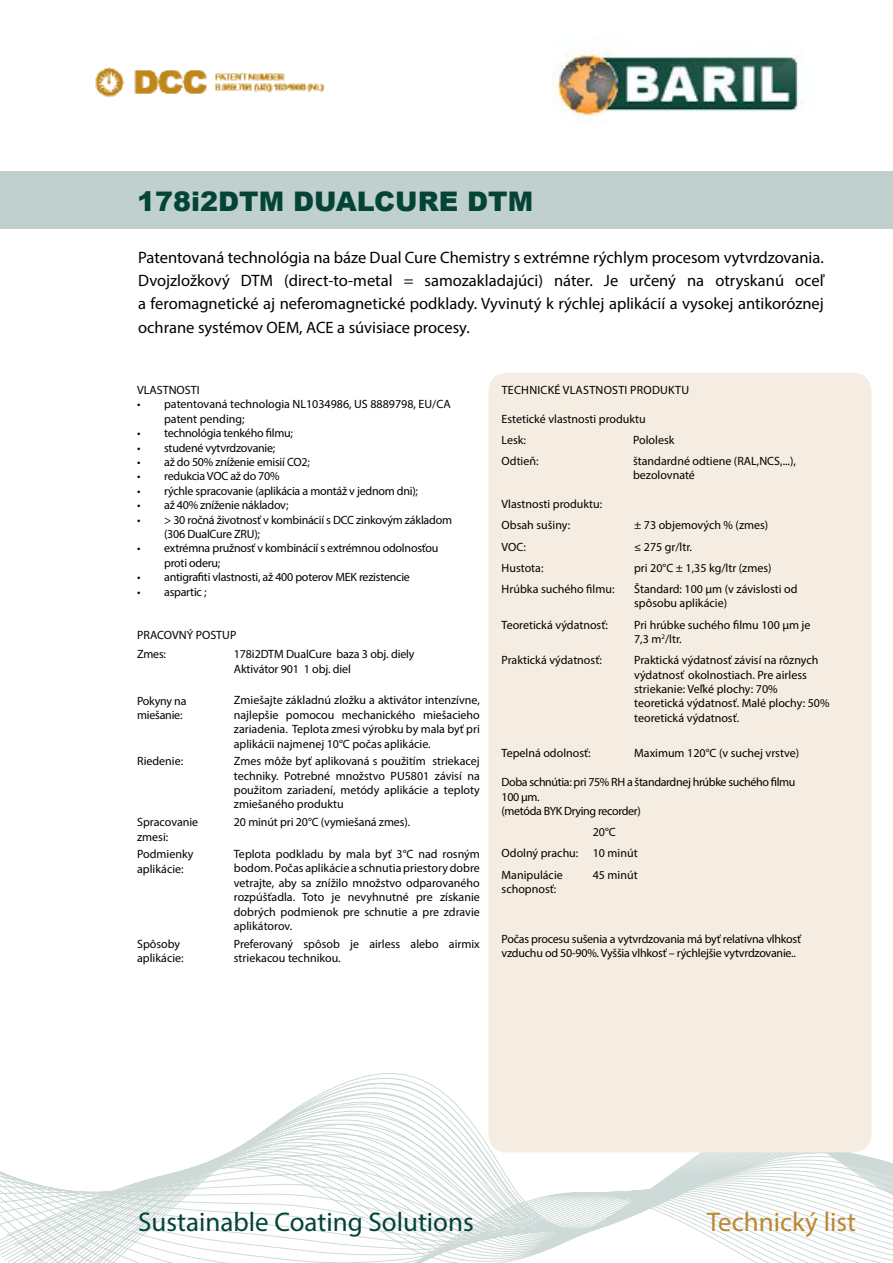
<style>
.page{position:relative;width:893px;height:1263px;background:#fff}
.page>*{position:absolute;margin:0;border:0;box-sizing:border-box;transform-origin:0 0}
.t1{font:27px "Myriad Pro";color:#044437}
.t2{font:900 27px "Arial";color:#044437}
.t3{font:27px "Myriad Pro";color:#bb8732}
.t4{font:16.5px/23.1px "Myriad Pro";color:#000;text-align:justify}
.t5{font:12px/14.4px "Myriad Pro";color:#000}
.t6{font:12px/14.4px "Myriad Pro";letter-spacing:-.02em;color:#000}
.t7{font:12px/14.4px "Myriad Pro";letter-spacing:-.03em;color:#000}
.t8{font:12px "Myriad Pro";letter-spacing:.02em;color:#000}
</style>
<div class="page">
<div style="left:0;top:171px;width:893px;height:58px;background:#c0d0cd"></div>
<img style="left:95px;top:67px;width:230px;height:30px">
<svg style="left:0;top:1041px;width:893px;height:222px"></svg>
<img style="left:553px;top:39px;width:248px;height:77px">
<div style="left:488px;top:373px;width:383px;height:779px;background:#f5ede1;border-radius:18px"></div>
<h1 class="t2" style="left:137px;top:182px;width:398px">178i2DTM DUALCURE DTM</h1>
<p class="t4" style="left:138px;top:246px;width:687px">Patentovaná technológia na báze Dual Cure Chemistry s extrémne rýchlym procesom vytvrdzovania.<br>Dvojzložkový DTM (direct-to-metal = samozakladajúci) náter. Je určený na otryskanú oceľ a feromagnetické aj neferomagnetické podklady. Vyvinutý k rýchlej aplikácií a vysokej antikoróznej ochrane systémov OEM, ACE a súvisiace procesy.</p>
<p class="t5" style="left:137px;top:382px;width:64px">VLASTNOSTI</p>
<p class="t5" style="left:164px;top:397px;width:288px;text-indent:-27px">• patentovaná technologia NL1034986, US 8889798, EU/CA patent pending;</p>
<p class="t6" style="left:137px;top:426px;width:157px">• technológia tenkého filmu;</p>
<p class="t6" style="left:137px;top:440px;width:140px">• studené vytvrdzovanie;</p>
<p class="t6" style="left:137px;top:454px;width:174px">• až do 50% zníženie emisií CO2;</p>
<p class="t6" style="left:137px;top:469px;width:144px">• redukcia VOC až do 70%</p>
<p class="t6" style="left:137px;top:483px;width:282px">• rýchle spracovanie (aplikácia a montáž v jednom dni);</p>
<p class="t6" style="left:137px;top:498px;width:153px">• až 40% zníženie nákladov;</p>
<p class="t6" style="left:164px;top:512px;width:289px;text-indent:-27px">• &gt; 30 ročná životnosť v kombinácií s DCC zinkovým základom (306 DualCure ZRU);</p>
<p class="t6" style="left:164px;top:541px;width:276px;text-indent:-27px">• extrémna pružnosť v kombinácií s extrémnou odolnosťou proti oderu;</p>
<p class="t6" style="left:137px;top:570px;width:274px">• antigrafiti vlastnosti, až 400 poterov MEK rezistencie</p>
<p class="t6" style="left:137px;top:584px;width:71px">• aspartic ;</p>
<p class="t5" style="left:137px;top:625px;width:101px;line-height:19.5px">PRACOVNÝ POSTUP<br>Zmes:</p>
<p class="t5" style="left:234px;top:647px;width:182px">178i2DTM DualCure baza 3 obj. diely<br>Aktivátor 901 1 obj. diel</p>
<p class="t6" style="left:137px;top:693px;width:51px">Pokyny na miešanie:</p>
<p class="t5" style="left:234px;top:693px;width:247px;text-align:justify">Zmiešajte základnú zložku a aktivátor intenzívne, najlepšie pomocou mechanického miešacieho zariadenia. Teplota zmesi výrobku by mala byť pri aplikácii najmenej 10°C počas aplikácie.</p>
<p class="t5" style="left:137px;top:754px;width:48px">Riedenie:</p>
<p class="t5" style="left:234px;top:754px;width:247px;text-align:justify">Zmes môže byť aplikovaná s použitím striekacej techniky. Potrebné množstvo PU5801 závisí na použitom zariadení, metódy aplikácie a teploty zmiešaného produktu</p>
<p class="t5" style="left:137px;top:815px;width:63px">Spracovanie zmesi:</p>
<p class="t5" style="left:234px;top:814px;width:178px">20 minút pri 20°C (vymiešaná zmes).</p>
<p class="t5" style="left:137px;top:847px;width:58px">Podmienky aplikácie:</p>
<p class="t5" style="left:234px;top:846px;width:247px;text-align:justify">Teplota podkladu by mala byť 3°C nad rosným bodom. Počas aplikácie a schnutia priestory dobre vetrajte, aby sa znížilo množstvo odparovaného rozpúšťadla. Toto je nevyhnutné pre získanie dobrých podmienok pre schnutie a pre zdravie aplikátorov.</p>
<p class="t5" style="left:137px;top:936px;width:48px">Spôsoby aplikácie:</p>
<p class="t5" style="left:234px;top:936px;width:247px">Preferovaný spôsob je airless alebo airmix striekacou technikou.</p>
<p class="t8" style="left:502px;top:382px;width:189px">TECHNICKÉ VLASTNOSTI PRODUKTU</p>
<p class="t5" style="left:502px;top:408px;width:146px;line-height:21.1px">Estetické vlastnosti produktu<br>Lesk:</p>
<p class="t5" style="left:633px;top:432px;width:43px">Pololesk</p>
<p class="t5" style="left:502px;top:454px;width:39px">Odtieň:</p>
<p class="t5" style="left:633px;top:454px;width:164px">štandardné odtiene (RAL,NCS,...), bezolovnaté</p>
<p class="t5" style="left:502px;top:493px;width:102px;line-height:21.1px">Vlastnosti produktu:<br>Obsah sušiny:</p>
<p class="t5" style="left:634px;top:518px;width:136px">± 73 objemových % (zmes)</p>
<p class="t5" style="left:502px;top:539px;width:26px">VOC:</p>
<p class="t5" style="left:634px;top:539px;width:59px">≤ 275 gr/ltr.</p>
<p class="t5" style="left:502px;top:560px;width:43px">Hustota:</p>
<p class="t5" style="left:634px;top:560px;width:139px">pri 20°C ± 1,35 kg/ltr (zmes)</p>
<p class="t5" style="left:502px;top:582px;width:114px">Hrúbka suchého filmu:</p>
<p class="t5" style="left:634px;top:582px;width:165px">Štandard: 100 μm (v závislosti od spôsobu aplikácie)</p>
<p class="t5" style="left:502px;top:617px;width:108px">Teoretická výdatnosť:</p>
<p class="t5" style="left:634px;top:617px;width:178px">Pri hrúbke suchého filmu 100 μm je<br>7,3 m<sup>2</sup>/ltr.</p>
<p class="t5" style="left:502px;top:653px;width:102px">Praktická výdatnosť:</p>
<p class="t5" style="left:634px;top:653px;width:197px">Praktická výdatnosť závisí na rôznych výdatnosť okolnostiach. Pre airless striekanie: Veľké plochy: 70% teoretická výdatnosť. Malé plochy: 50% teoretická výdatnosť.</p>
<p class="t5" style="left:502px;top:746px;width:91px">Tepelná odolnosť:</p>
<p class="t5" style="left:634px;top:746px;width:167px">Maximum 120°C (v suchej vrstve)</p>
<p class="t7" style="left:502px;top:775px;width:295px">Doba schnútia: pri 75% RH a štandardnej hrúbke suchého filmu<br>100 μm.<br>(metóda BYK Drying recorder)</p>
<p class="t5" style="left:502px;top:821px;width:138px;line-height:21.1px;text-indent:91px">20°C<br>Odolný prachu: 10 minút<br>Manipulácie</p>
<p class="t5" style="left:502px;top:881px;width:56px">schopnosť:</p>
<p class="t5" style="left:593px;top:867px;width:46px">45 minút</p>
<p class="t6" style="left:502px;top:931px;width:301px">Počas procesu sušenia a vytvrdzovania má byť relatívna vlhkosť vzduchu od 50-90%. Vyššia vlhkosť – rýchlejšie vytvrdzovanie..</p>
<h1 class="t1" style="left:138px;top:1205px;width:337px">Sustainable Coating Solutions</h1>
<h1 class="t3" style="left:707px;top:1205px;width:151px">Technický list</h1>
</div>
